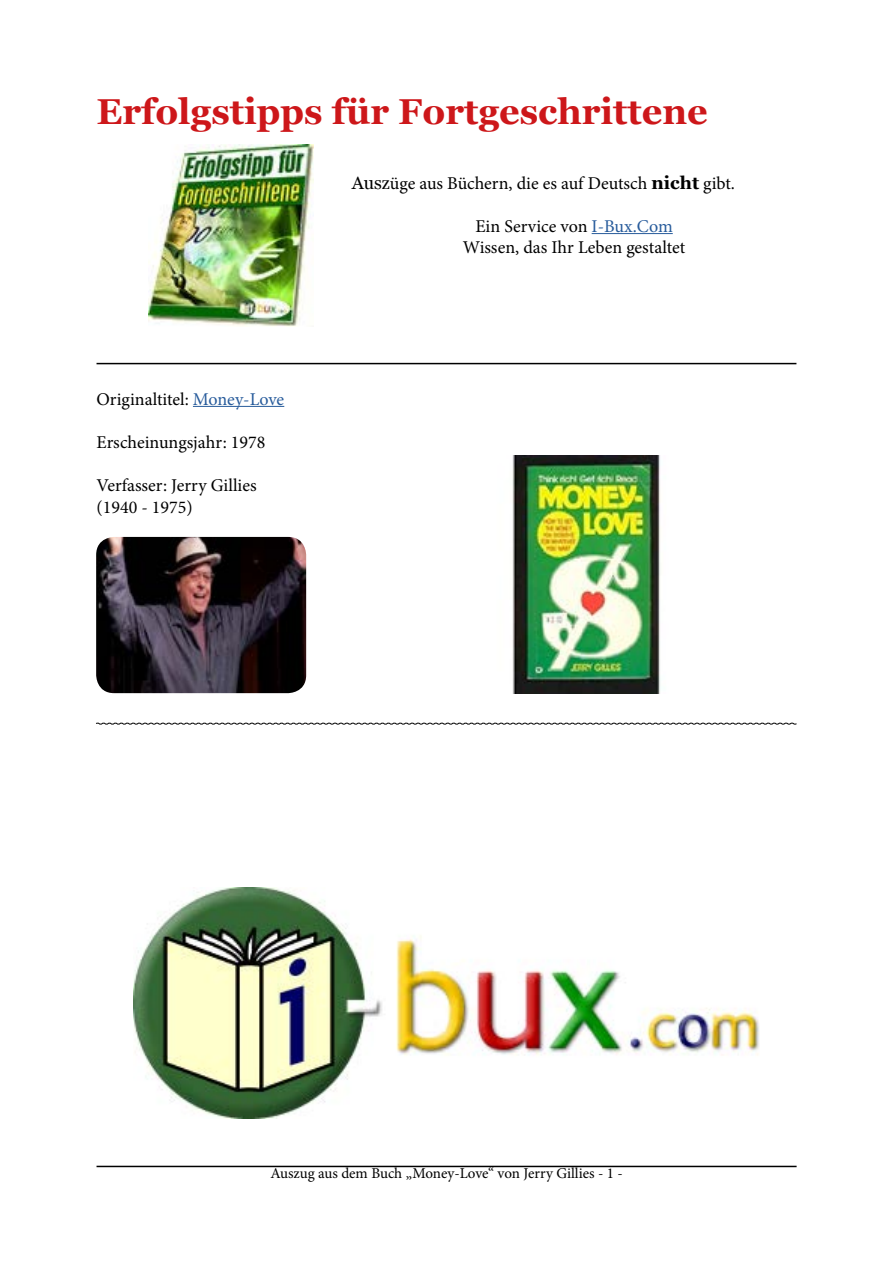
<style>
.page{position:relative;width:893px;height:1263px;background:#fff}
.page>*{position:absolute;margin:0;border:0;box-sizing:border-box;transform-origin:0 0}
.Verdana-TOC{font:700 36px "Georgia";color:#cd171a}
.t1{font:18px "Minion Pro";color:#000}
.t2{font:15px "Minion Pro";color:#000}
.s1{color:#275b9b}
.s2{font-family:"Georgia"}
.s3{font-family:"Georgia";font-weight:700}
</style>
<div class="page">
<hr style="left:97px;top:1166px;width:700px;height:1px;background:#000">
<img style="left:149px;top:145px;width:165px;height:181px">
<hr style="left:592px;top:233px;width:81px;height:1px;background:#275b9b">
<hr style="left:193px;top:406px;width:91px;height:1px;background:#275b9b">
<hr style="left:97px;top:363px;width:699px;height:1px;background:#000">
<img style="left:512px;top:455px;width:149px;height:238px">
<img style="left:96px;top:537px;width:210px;height:156px">
<svg style="left:96px;top:722px;width:701px;height:3px"></svg>
<img style="left:134px;top:887px;width:625px;height:231px">
<p class="Verdana-TOC" style="left:97px;top:84px;width:613px">Erfolgstipps für Fortgeschrittene</p>
<p class="t1" style="left:97px;top:387px;width:189px">Originaltitel: <span class="s1">Money-Love</span></p>
<p class="t1" style="left:97px;top:430px;width:170px">Erscheinungsjahr: 1978</p>
<p class="t1" style="left:97px;top:473px;width:162px">Verfasser: Jerry Gillies</p>
<p class="t1" style="left:97px;top:495px;width:98px">(1940 - 1975)</p>
<p class="t1" style="left:352px;top:171px;width:385px"><span class="s2">Ausz</span>üge aus Büchern, die es auf Deutsch <span class="s3">nicht</span> gibt.</p>
<p class="t1" style="left:475px;top:214px;width:199px">Ein Service von <span class="s1">I-Bux.Com</span></p>
<p class="t1" style="left:463px;top:236px;width:224px">Wissen, das Ihr Leben gestaltet</p>
<p class="t2" style="left:270px;top:1163px;width:354px">Auszug aus dem Buch „Money-Love“ von Jerry Gillies - 1 -</p>
</div>
